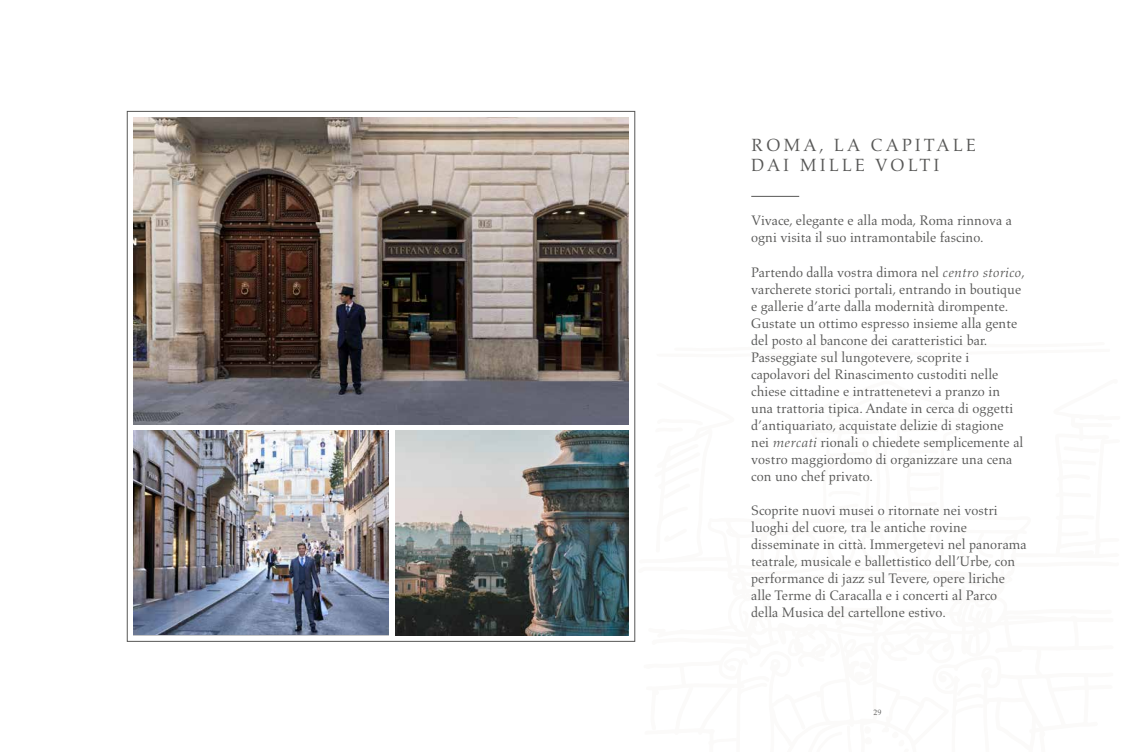
<style>
.page{position:relative;width:1134px;height:752px;background:#fff}
.page>*{position:absolute;margin:0;border:0;box-sizing:border-box;transform-origin:0 0}
.t1{font:18px/20px "Aldus LT Std";letter-spacing:.17em;color:#575756}
.t2{font:14px/17px "Aldus LT Std";color:#575756}
.t3{font:8px "Aldus LT Std";color:#575756}
.s1{font-style:italic}
</style>
<div class="page">
<hr style="left:751px;top:196px;width:48px;height:1px;background:#575756">
<svg style="left:133px;top:424px;width:496px;height:1px"></svg>
<hr style="left:390px;top:424px;width:4px;height:213px;background:#fff">
<img style="left:133px;top:117px;width:496px;height:307px">
<img style="left:395px;top:430px;width:234px;height:205px">
<img style="left:133px;top:430px;width:256px;height:204px">
<p class="t1" style="left:751px;top:135px;width:226px">ROMA, LA CAPITALE<br>DAI MILLE VOLTI</p>
<p class="t2" style="left:751px;top:212px;width:262px">Vivace, elegante e alla moda, Roma rinnova a ogni visita il suo intramontabile fascino.</p>
<p class="t2" style="left:751px;top:263px;width:275px">Partendo dalla vostra dimora nel <span class="s1">centro storico</span>, varcherete storici portali, entrando in boutique e gallerie d’arte dalla modernità dirompente.<br>Gustate un ottimo espresso insieme alla gente del posto al bancone dei caratteristici bar.<br>Passeggiate sul lungotevere, scoprite i capolavori del Rinascimento custoditi nelle chiese cittadine e intrattenetevi a pranzo in una trattoria tipica. Andate in cerca di oggetti d’antiquariato, acquistate delizie di stagione<br>nei <span class="s1">mercati</span> rionali o chiedete semplicemente al vostro maggiordomo di organizzare una cena con uno chef privato.</p>
<p class="t2" style="left:751px;top:501px;width:277px">Scoprite nuovi musei o ritornate nei vostri luoghi del cuore, tra le antiche rovine disseminate in città. Immergetevi nel panorama teatrale, musicale e ballettistico dell’Urbe, con performance di jazz sul Tevere, opere liriche alle Terme di Caracalla e i concerti al Parco della Musica del cartellone estivo.</p>
<p class="t3" style="left:873px;top:707px;width:9px">29</p>
</div>
